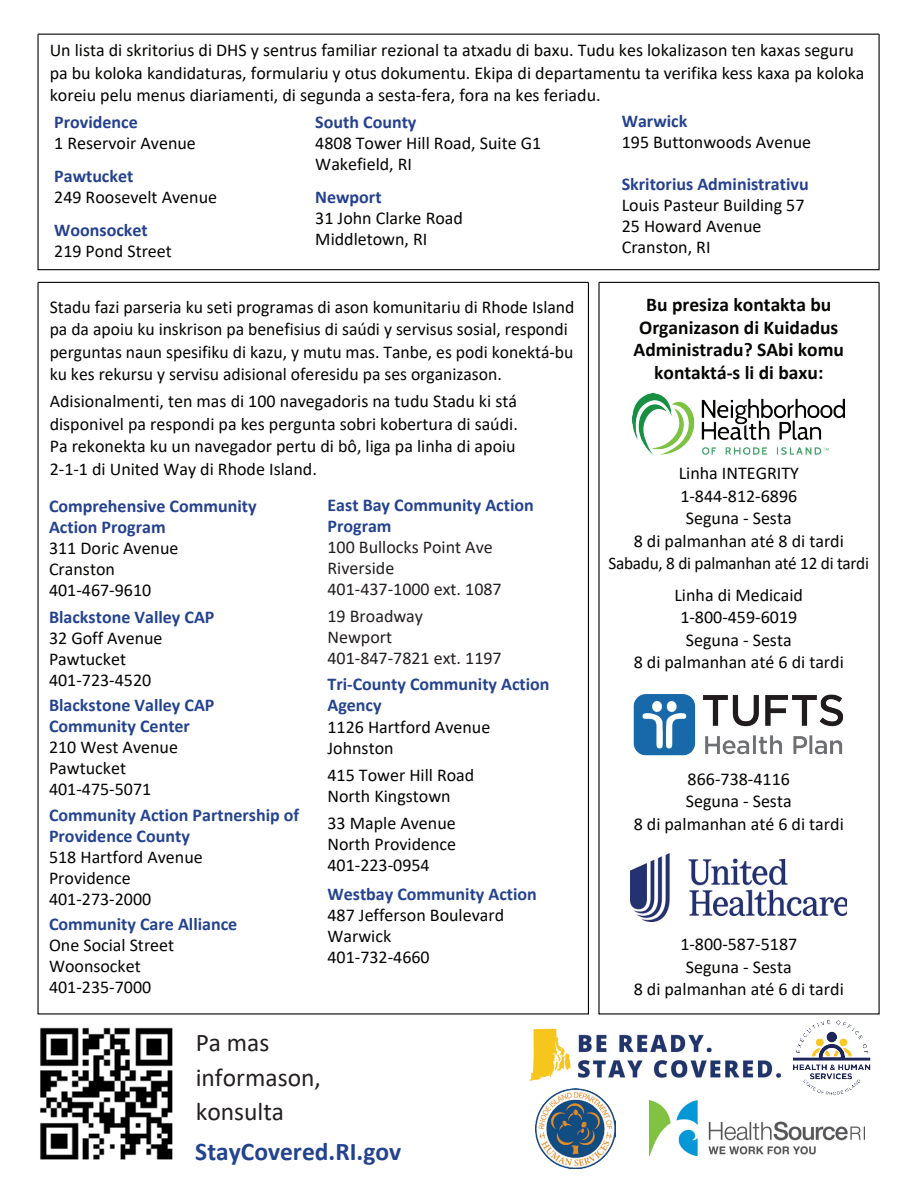
<style>
.page{position:relative;width:918px;height:1188px;background:#fff}
.page>*{position:absolute;margin:0;border:0;box-sizing:border-box;transform-origin:0 0}
.t1{font:25.5px/34.5px "Calibri";color:#231f20}
.t2{font:700 25.5px "Calibri";color:#24438f}
.t3{font:700 19.5px/22.5px "Calibri";color:#050504;text-align:center}
.t4{font:18px/21px "Calibri";color:#050504}
.t5{font:700 18px/21px "Calibri";color:#24438f}
.t6{font:700 18px/21px "Calibri";color:#25418f}
.t7{font:18px/21px "Calibri";color:#231f20}
.t8{font:17.7px "Calibri";letter-spacing:-.015em;color:#050504}
</style>
<div class="page">
<img style="left:40px;top:1027px;width:133px;height:133px">
<hr style="left:38px;top:34px;width:841px;height:1px;background:#050504">
<hr style="left:38px;top:282px;width:550px;height:1px;background:#050504">
<hr style="left:599px;top:282px;width:280px;height:1px;background:#050504">
<img style="left:633px;top:694px;width:211px;height:62px">
<img style="left:793px;top:1020px;width:77px;height:76px">
<img style="left:535px;top:1088px;width:81px;height:80px">
<img style="left:633px;top:394px;width:212px;height:60px">
<img style="left:631px;top:853px;width:216px;height:69px">
<img style="left:649px;top:1101px;width:215px;height:55px">
<img style="left:529px;top:1028px;width:253px;height:53px">
<p class="t4" style="left:50px;top:39px;width:816px;line-height:22.5px">Un lista di skritorius di DHS y sentrus familiar rezional ta atxadu di baxu. Tudu kes lokalizason ten kaxas seguru pa bu koloka kandidaturas, formulariu y otus dokumentu. Ekipa di departamentu ta verifika kess kaxa pa koloka koreiu pelu menus diariamenti, di segunda a sesta-fera, fora na kes feriadu.</p>
<p class="t6" style="left:54px;top:111px;width:85px">Providence</p>
<p class="t4" style="left:54px;top:132px;width:143px">1 Reservoir Avenue</p>
<p class="t6" style="left:54px;top:165px;width:81px">Pawtucket</p>
<p class="t4" style="left:54px;top:186px;width:164px">249 Roosevelt Avenue</p>
<p class="t6" style="left:54px;top:219px;width:95px">Woonsocket</p>
<p class="t4" style="left:54px;top:240px;width:119px">219 Pond Street</p>
<p class="t6" style="left:315px;top:111px;width:103px">South County</p>
<p class="t4" style="left:315px;top:132px;width:227px">4808 Tower Hill Road, Suite G1<br>Wakefield, RI</p>
<p class="t6" style="left:315px;top:186px;width:68px">Newport</p>
<p class="t4" style="left:315px;top:207px;width:149px">31 John Clarke Road<br>Middletown, RI</p>
<p class="t4" style="left:50px;top:295px;width:526px;line-height:22.5px">Stadu fazi parseria ku seti programas di ason komunitariu di Rhode Island pa da apoiu ku inskrison pa benefisius di saúdi y servisus sosial, respondi perguntas naun spesifiku di kazu, y mutu mas. Tanbe, es podi konektá-bu ku kes rekursu y servisu adisional oferesidu pa ses organizason.</p>
<p class="t4" style="left:50px;top:390px;width:470px;line-height:22.5px">Adisionalmenti, ten mas di 100 navegadoris na tudu Stadu ki stá disponivel pa respondi pa kes pergunta sobri kobertura di saúdi.<br>Pa rekonekta ku un navegador pertu di bô, liga pa linha di apoiu 2-1-1 di United Way di Rhode Island.</p>
<p class="t6" style="left:49px;top:495px;width:209px">Comprehensive Community<br>Action Program</p>
<p class="t4" style="left:49px;top:537px;width:131px">311 Doric Avenue<br>Cranston<br>401-467-9610</p>
<p class="t5" style="left:49px;top:606px;width:167px">Blackstone Valley CAP</p>
<p class="t4" style="left:49px;top:627px;width:115px">32 Goff Avenue<br>Pawtucket<br>401-723-4520</p>
<p class="t5" style="left:49px;top:694px;width:167px">Blackstone Valley CAP<br>Community Center</p>
<p class="t4" style="left:49px;top:736px;width:130px">210 West Avenue<br>Pawtucket<br>401-475-5071</p>
<p class="t5" style="left:49px;top:804px;width:252px">Community Action Partnership of<br>Providence County</p>
<p class="t4" style="left:49px;top:846px;width:155px">518 Hartford Avenue<br>Providence<br>401-273-2000</p>
<p class="t5" style="left:49px;top:913px;width:190px">Community Care Alliance</p>
<p class="t4" style="left:49px;top:934px;width:127px">One Social Street<br>Woonsocket<br>401-235-7000</p>
<p class="t5" style="left:328px;top:495px;width:208px">East Bay Community Action<br>Program</p>
<p class="t7" style="left:328px;top:536px;width:176px">100 Bullocks Point Ave<br>Riverside<br>401-437-1000 ext. 1087</p>
<p class="t7" style="left:328px;top:605px;width:176px">19 Broadway<br>Newport<br>401-847-7821 ext. 1197</p>
<p class="t5" style="left:328px;top:673px;width:224px">Tri-County Community Action<br>Agency</p>
<p class="t4" style="left:328px;top:716px;width:164px">1126 Hartford Avenue<br>Johnston</p>
<p class="t4" style="left:328px;top:764px;width:148px">415 Tower Hill Road<br>North Kingstown</p>
<p class="t4" style="left:328px;top:812px;width:130px;text-align:justify">33 Maple Avenue North Providence 401-223-0954</p>
<p class="t5" style="left:328px;top:883px;width:211px">Westbay Community Action</p>
<p class="t4" style="left:328px;top:904px;width:178px">487 Jefferson Boulevard<br>Warwick<br>401-732-4660</p>
<h1 class="t1" style="left:196px;top:1025px;width:127px">Pa mas informason, konsulta</h1>
<h1 class="t2" style="left:195px;top:1134px;width:207px">StayCovered.RI.gov</h1>
<p class="t6" style="left:622px;top:110px;width:67px">Warwick</p>
<p class="t4" style="left:622px;top:131px;width:191px">195 Buttonwoods Avenue</p>
<p class="t6" style="left:622px;top:173px;width:188px">Skritorius Administrativu</p>
<p class="t4" style="left:622px;top:194px;width:184px">Louis Pasteur Building 57<br>25 Howard Avenue<br>Cranston, RI</p>
<p class="t3" style="left:634px;top:293px;width:212px">Bu presiza kontakta bu<br>Organizason di Kuidadus<br>Administradu? SAbi komu kontaktá-s li di baxu:</p>
<p class="t4" style="left:634px;top:462px;width:212px;line-height:22.5px;text-align:center">Linha INTEGRITY<br>1-844-812-6896<br>Seguna - Sesta<br>8 di palmanhan até 8 di tardi</p>
<p class="t8" style="left:608px;top:551px;width:262px">Sabadu, 8 di palmanhan até 12 di tardi</p>
<p class="t4" style="left:634px;top:583px;width:212px;line-height:22.5px;text-align:center">Linha di Medicaid<br>1-800-459-6019<br>Seguna - Sesta<br>8 di palmanhan até 6 di tardi</p>
<p class="t4" style="left:634px;top:767px;width:212px;line-height:22.5px;text-align:center">866-738-4116<br>Seguna - Sesta<br>8 di palmanhan até 6 di tardi</p>
<p class="t4" style="left:634px;top:932px;width:212px;line-height:22.5px;text-align:center">1-800-587-5187<br>Seguna - Sesta<br>8 di palmanhan até 6 di tardi</p>
</div>
